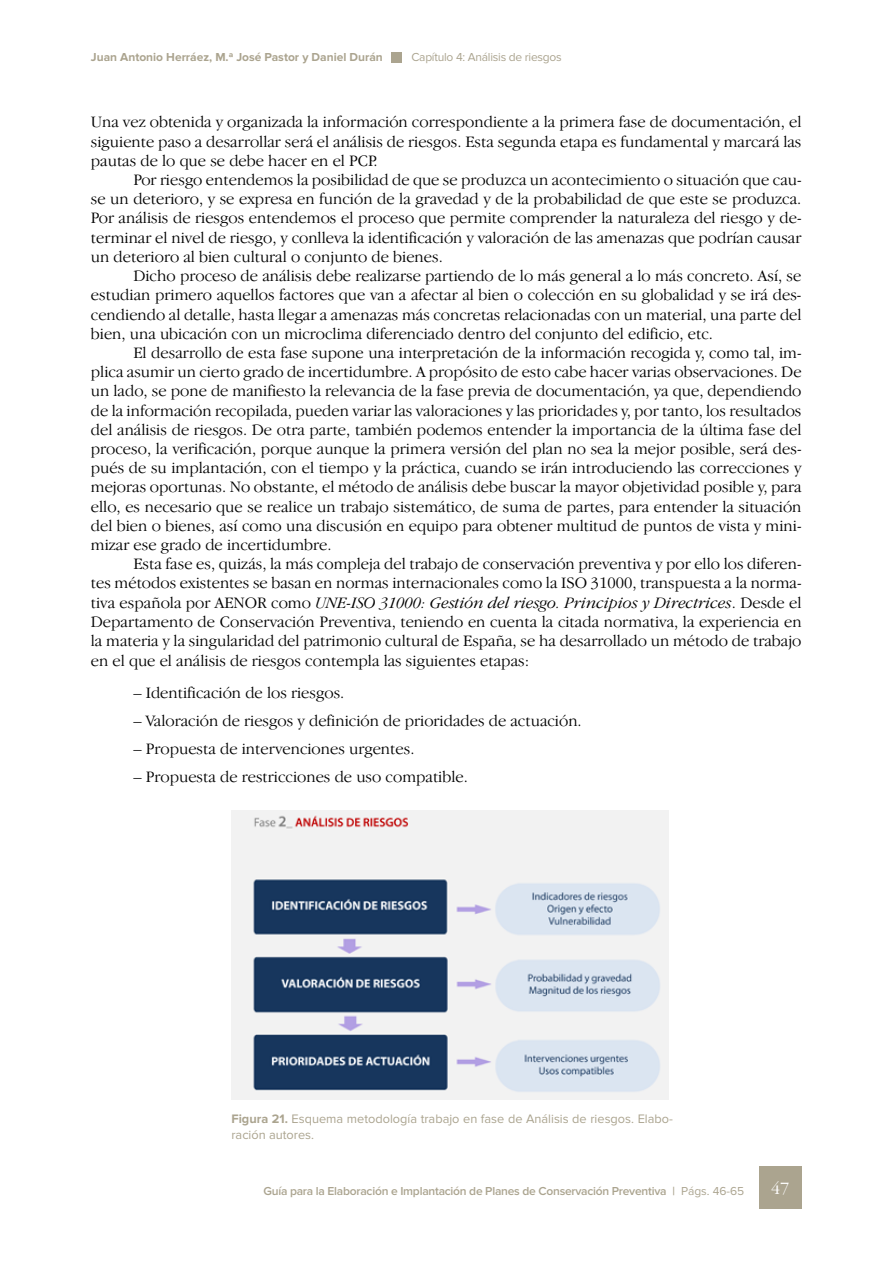
<style>
.page{position:relative;width:893px;height:1263px;background:#fff}
.page>*{position:absolute;margin:0;border:0;box-sizing:border-box;transform-origin:0 0}
.t1{font:300 18px "Garamond IT Cby BT";color:#fff}
.t2{font:300 16.5px/19.2px "Garamond IT Cby BT";color:#000;text-align:justify}
.t3{font:12.75px/15.8px "Proxima Nova";color:#aba48f}
.t4{font:600 12px "Proxima Nova";letter-spacing:-.02em;color:#aba48f}
.t5{font:700 12px "Proxima Nova";color:#aba48f}
.t6{font:12px "Proxima Nova";letter-spacing:-.02em;color:#aba48f}
.s1{font-style:italic}
.s2{font-weight:700}
.s3{font-weight:400}
</style>
<div class="page">
<div style="left:759px;top:1166px;width:42px;height:43px;background:#aba48f"></div>
<div style="left:391px;top:52px;width:11px;height:11px;background:#aba48f"></div>
<img style="left:231px;top:810px;width:438px;height:289px">
<p class="t5" style="left:91px;top:50px;width:293px">Juan Antonio Herráez, M.ª José Pastor y Daniel Durán</p>
<p class="t6" style="left:411px;top:50px;width:152px">Capítulo 4: Análisis de riesgos</p>
<p class="t2" style="left:91px;top:112px;width:712px">Una vez obtenida y organizada la información correspondiente a la primera fase de documentación, el siguiente paso a desarrollar será el análisis de riesgos. Esta segunda etapa es fundamental y marcará las pautas de lo que se debe hacer en el PCP.</p>
<p class="t2" style="left:91px;top:170px;width:712px;text-indent:43px">Por riesgo entendemos la posibilidad de que se produzca un acontecimiento o situación que cau&shy;se un deterioro, y se expresa en función de la gravedad y de la probabilidad de que este se produzca.<br>Por análisis de riesgos entendemos el proceso que permite comprender la naturaleza del riesgo y de&shy;terminar el nivel de riesgo, y conlleva la identificación y valoración de las amenazas que podrían causar un deterioro al bien cultural o conjunto de bienes.</p>
<p class="t2" style="left:91px;top:266px;width:712px;text-indent:43px">Dicho proceso de análisis debe realizarse partiendo de lo más general a lo más concreto. Así, se estudian primero aquellos factores que van a afectar al bien o colección en su globalidad y se irá des&shy;cendiendo al detalle, hasta llegar a amenazas más concretas relacionadas con un material, una parte del bien, una ubicación con un microclima diferenciado dentro del conjunto del edificio, etc.</p>
<p class="t2" style="left:91px;top:343px;width:712px;text-indent:43px">El desarrollo de esta fase supone una interpretación de la información recogida y, como tal, im&shy;plica asumir un cierto grado de incertidumbre. A propósito de esto cabe hacer varias observaciones. De un lado, se pone de manifiesto la relevancia de la fase previa de documentación, ya que, dependiendo de la información recopilada, pueden variar las valoraciones y las prioridades y, por tanto, los resultados del análisis de riesgos. De otra parte, también podemos entender la importancia de la última fase del proceso, la verificación, porque aunque la primera versión del plan no sea la mejor posible, será des&shy;pués de su implantación, con el tiempo y la práctica, cuando se irán introduciendo las correcciones y mejoras oportunas. No obstante, el método de análisis debe buscar la mayor objetividad posible y, para ello, es necesario que se realice un trabajo sistemático, de suma de partes, para entender la situación del bien o bienes, así como una discusión en equipo para obtener multitud de puntos de vista y mini&shy;mizar ese grado de incertidumbre.</p>
<p class="t2" style="left:91px;top:554px;width:712px;text-indent:43px">Esta fase es, quizás, la más compleja del trabajo de conservación preventiva y por ello los diferen&shy;tes métodos existentes se basan en normas internacionales como la ISO 31000, transpuesta a la norma&shy;tiva española por AENOR como <span class="s1">UNE-ISO 31000: Gestión del riesgo. Principios y Directrices</span>. Desde el Departamento de Conservación Preventiva, teniendo en cuenta la citada normativa, la experiencia en la materia y la singularidad del patrimonio cultural de España, se ha desarrollado un método de trabajo en el que el análisis de riesgos contempla las siguientes etapas:</p>
<p class="t2" style="left:133px;top:683px;width:212px">– Identificación de los riesgos.</p>
<p class="t2" style="left:133px;top:711px;width:450px">– Valoración de riesgos y definición de prioridades de actuación.</p>
<p class="t2" style="left:133px;top:739px;width:283px">– Propuesta de intervenciones urgentes.</p>
<p class="t2" style="left:133px;top:767px;width:336px">– Propuesta de restricciones de uso compatible.</p>
<p class="t3" style="left:231px;top:1111px;width:443px"><span class="s2">Figura 21.</span> Esquema metodología trabajo en fase de Análisis de riesgos. Elabo&shy;ración autores.</p>
<p class="t4" style="left:263px;top:1184px;width:482px">Guía para la Elaboración e Implantación de Planes de Conservación Preventiva | <span class="s3">Págs. 46-65</span></p>
<p class="t1" style="left:771px;top:1178px;width:20px">47</p>
</div>
